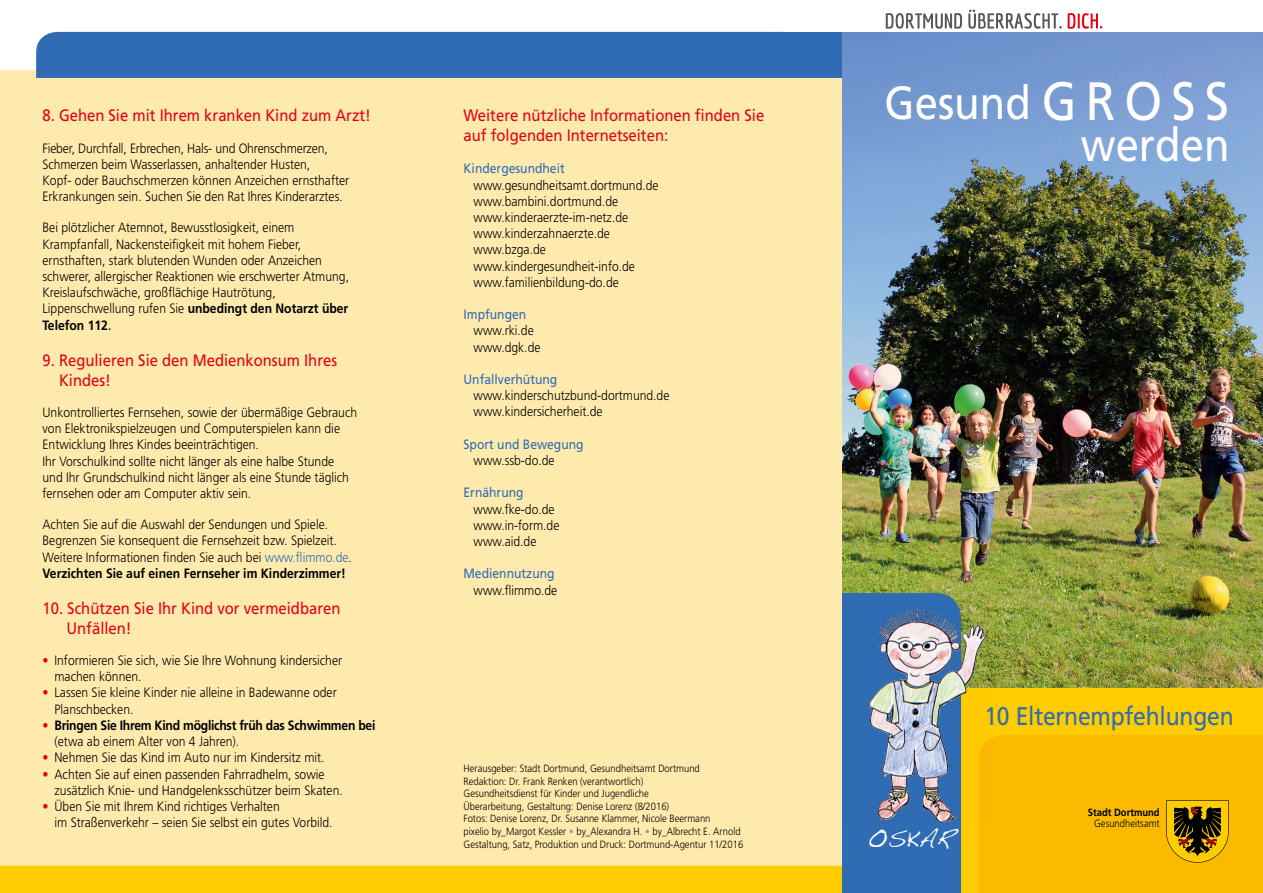
<style>
.page{position:relative;width:1263px;height:893px;background:#fff}
.page>*{position:absolute;margin:0;border:0;box-sizing:border-box;transform-origin:0 0}
.t1{font:54px "Frutiger LT";letter-spacing:.185em;color:#fff;scale:.9 1}
.t2{font:46.5px "Frutiger LT";color:#fff;scale:.9 1}
.t3{font:25.5px "Frutiger LT";letter-spacing:-.01em;color:#306cb4;scale:.9 1}
.t4{font:21px "Dakota";color:#fff}
.t5{font:16.5px/19.8px "Frutiger LT";color:#e30018;scale:.9 1}
.t6{font:300 13.5px/16.2px "Frutiger LT";color:#000;scale:.9 1}
.t7{font:13.5px "Frutiger LT";color:#306cb4;scale:.9 1}
.t8{font:700 13.5px/16.2px "Frutiger LT";letter-spacing:-.02em;color:#000;scale:.9 1}
.t9{font:300 10.5px/12.6px "Frutiger LT";color:#000;scale:.9 1}
.t10{font:700 10.5px "Frutiger LT";color:#000;scale:.9 1}
.s1{font-weight:700}
.s2{font-weight:400}
.s3{color:#306cb4}
.s4{color:#e30018}
.s5{font-weight:300;color:#e30018}
.s6{font-weight:300}
.s7{color:#9c9d9d}
</style>
<div class="page">
<div style="left:0;top:71px;width:842px;height:805px;background:#ffeaad"></div>
<div style="left:36px;top:32px;width:806px;height:46px;background:#306cb4"></div>
<img style="left:842px;top:32px;width:421px;height:657px">
<div style="left:842px;top:689px;width:421px;height:204px;background:#fc0"></div>
<svg style="left:979px;top:735px;width:284px;height:158px"></svg>
<svg style="left:0;top:593px;width:961px;height:300px"></svg>
<img style="left:842px;top:605px;width:149px;height:219px">
<svg style="left:1068px;top:13px;width:34px;height:16px"></svg>
<svg style="left:886px;top:10px;width:176px;height:19px"></svg>
<p class="t5" style="left:43px;top:106px;width:366px">8. Gehen Sie mit Ihrem kranken Kind zum Arzt!</p>
<p class="t6" style="left:43px;top:140px;width:342px">Fieber, Durchfall, Erbrechen, Hals- und Ohrenschmerzen, Schmerzen beim Wasserlassen, anhaltender Husten,<br>Kopf- oder Bauchschmerzen können Anzeichen ernsthafter Erkrankungen sein. Suchen Sie den Rat Ihres Kinderarztes.</p>
<p class="t6" style="left:43px;top:220px;width:342px">Bei plötzlicher Atemnot, Bewusstlosigkeit, einem Krampfanfall, Nackensteifigkeit mit hohem Fieber, ernsthaften, stark blutenden Wunden oder Anzeichen schwerer, allergischer Reaktionen wie erschwerter Atmung, Kreislaufschwäche, großflächige Hautrötung, Lippenschwellung rufen Sie <span class="s1">unbedingt den Notarzt über Telefon 112</span><span class="s2">.</span></p>
<p class="t5" style="left:59px;top:350px;width:311px;text-indent:-16px">9. Regulieren Sie den Medienkonsum Ihres<br>Kindes!</p>
<p class="t6" style="left:43px;top:404px;width:351px">Unkontrolliertes Fernsehen, sowie der übermäßige Gebrauch von Elektronikspielzeugen und Computerspielen kann die Entwicklung Ihres Kindes beeinträchtigen.<br>Ihr Vorschulkind sollte nicht länger als eine halbe Stunde und Ihr Grundschulkind nicht länger als eine Stunde täglich fernsehen oder am Computer aktiv sein.</p>
<p class="t6" style="left:43px;top:517px;width:345px">Achten Sie auf die Auswahl der Sendungen und Spiele.<br>Begrenzen Sie konsequent die Fernsehzeit bzw. Spielzeit.<br>Weitere Informationen finden Sie auch bei <span class="s3">www.flimmo.de</span>.<br><span class="s1">Verzichten Sie auf einen Fernseher im Kinderzimmer!</span></p>
<p class="t5" style="left:67px;top:598px;width:306px;text-indent:-24px">10. Schützen Sie Ihr Kind vor vermeidbaren<br>Unfällen!</p>
<p class="t6" style="left:55px;top:652px;width:321px;text-indent:-12px"><span class="s4">•</span> Informieren Sie sich, wie Sie Ihre Wohnung kindersicher machen können.</p>
<p class="t6" style="left:55px;top:685px;width:315px;text-indent:-12px"><span class="s4">•</span> Lassen Sie kleine Kinder nie alleine in Badewanne oder<br>Planschbecken.</p>
<p class="t8" style="left:55px;top:717px;width:358px;text-indent:-12px"><span class="s5">•</span> Bringen Sie Ihrem Kind möglichst früh das Schwimmen bei <span class="s6">(etwa ab einem Alter von 4 Jahren).</span></p>
<p class="t6" style="left:43px;top:750px;width:315px"><span class="s4">•</span> Nehmen Sie das Kind im Auto nur im Kindersitz mit.</p>
<p class="t6" style="left:55px;top:766px;width:322px;text-indent:-12px"><span class="s4">•</span> Achten Sie auf einen passenden Fahrradhelm, sowie zusätzlich Knie- und Handgelenksschützer beim Skaten.</p>
<p class="t6" style="left:55px;top:798px;width:311px;text-indent:-12px"><span class="s4">•</span> Üben Sie mit Ihrem Kind richtiges Verhalten<br>im Straßenverkehr – seien Sie selbst ein gutes Vorbild.</p>
<p class="t5" style="left:463px;top:106px;width:336px">Weitere nützliche Informationen finden Sie auf folgenden Internetseiten:</p>
<p class="t7" style="left:463px;top:161px;width:114px">Kindergesundheit</p>
<p class="t6" style="left:474px;top:177px;width:207px">www.gesundheitsamt.dortmund.de www.bambini.dortmund.de www.kinderaerzte-im-netz.de www.kinderzahnaerzte.de www.bzga.de www.kindergesundheit-info.de www.familienbildung-do.de</p>
<p class="t7" style="left:463px;top:307px;width:71px">Impfungen</p>
<p class="t6" style="left:474px;top:323px;width:76px">www.rki.de www.dgk.de</p>
<p class="t7" style="left:463px;top:371px;width:106px">Unfallverhütung</p>
<p class="t6" style="left:474px;top:388px;width:219px">www.kinderschutzbund-dortmund.de www.kindersicherheit.de</p>
<p class="t7" style="left:463px;top:436px;width:135px">Sport und Bewegung</p>
<p class="t6" style="left:474px;top:452px;width:92px">www.ssb-do.de</p>
<p class="t7" style="left:463px;top:485px;width:68px">Ernährung</p>
<p class="t6" style="left:474px;top:501px;width:97px">www.fke-do.de www.in-form.de www.aid.de</p>
<p class="t7" style="left:463px;top:566px;width:103px">Mediennutzung</p>
<p class="t6" style="left:474px;top:582px;width:95px">www.flimmo.de</p>
<p class="t9" style="left:463px;top:762px;width:312px">Herausgeber: Stadt Dortmund, Gesundheitsamt Dortmund Redaktion: Dr. Frank Renken (verantwortlich)<br>Gesundheitsdienst für Kinder und Jugendliche<br>Überarbeitung, Gestaltung: Denise Lorenz (8/2016)<br>Fotos: Denise Lorenz, Dr. Susanne Klammer, Nicole Beermann<br>pixelio by_Margot Kessler <span class="s7">•</span> by_Alexandra H. <span class="s7">•</span> by_Albrecht E. Arnold Gestaltung, Satz, Produktion und Druck: Dortmund-Agentur 11/2016</p>
<h2 class="t2" style="left:884px;top:75px;width:164px">Gesund</h2>
<h1 class="t1" style="left:1042px;top:70px;width:209px">GROSS</h1>
<h2 class="t2" style="left:1081px;top:118px;width:167px">werden</h2>
<h3 class="t3" style="left:984px;top:701px;width:278px">10 Elternempfehlungen</h3>
<h3 class="t4" style="left:868px;top:826px;width:88px">OSKAR</h3>
<p class="t10" style="left:1088px;top:806px;width:81px">Stadt Dortmund</p>
<p class="t9" style="left:1094px;top:817px;width:74px">Gesundheitsamt</p>
</div>
